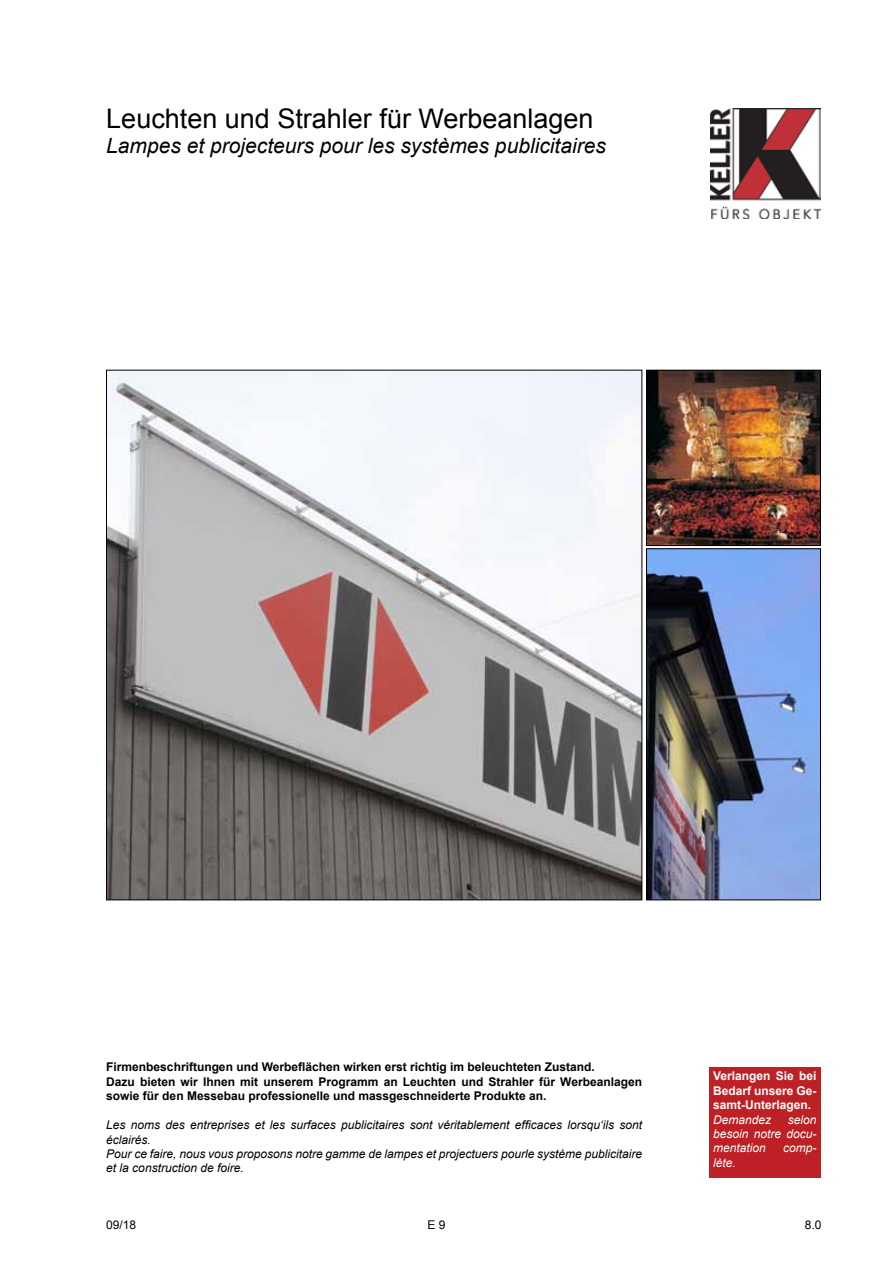
<style>
.page{position:relative;width:893px;height:1263px;background:#fff}
.page>*{position:absolute;margin:0;border:0;box-sizing:border-box;transform-origin:0 0}
.t1{font:27px "Arial";color:#000}
.t2{font:italic 21px "Arial";color:#000}
.t3{font:700 12px/14.4px "Arial";color:#000}
.t4{font:italic 12px/14.4px "Arial";color:#000}
.t5{font:italic 12px/14.4px "Arial";color:#fff;text-align:justify}
.t6{font:700 12px/14.4px "Arial";color:#fff;text-align:justify}
.t7{font:12px "Arial";color:#000}
</style>
<div class="page">
<img style="left:710px;top:108px;width:111px;height:111px">
<img style="left:648px;top:372px;width:171px;height:172px">
<div style="left:646px;top:370px;width:175px;height:176px;border:1px solid #000"></div>
<img style="left:648px;top:551px;width:171px;height:347px">
<div style="left:646px;top:549px;width:175px;height:351px;border:1px solid #000"></div>
<img style="left:108px;top:372px;width:532px;height:526px">
<div style="left:709px;top:1067px;width:112px;height:111px;background:#bd2025"></div>
<h1 class="t1" style="left:106px;top:100px;width:489px">Leuchten und Strahler für Werbeanlagen</h1>
<h2 class="t2" style="left:106px;top:132px;width:501px">Lampes et projecteurs pour les systèmes publicitaires</h2>
<p class="t3" style="left:106px;top:1060px;width:537px">Firmenbeschriftungen und Werbeflächen wirken erst richtig im beleuchteten Zustand.<br>Dazu bieten wir Ihnen mit unserem Programm an Leuchten und Strahler für Werbeanlagen sowie für den Messebau professionelle und massgeschneiderte Produkte an.</p>
<p class="t4" style="left:106px;top:1118px;width:537px">Les noms des entreprises et les surfaces publicitaires sont véritablement efficaces lorsqu‘ils sont éclairés.<br>Pour ce faire, nous vous proposons notre gamme de lampes et projectuers pourle système publicitaire et la construction de foire.</p>
<p class="t6" style="left:713px;top:1069px;width:105px">Verlangen Sie bei Bedarf unsere Ge&shy;samt-Unterlagen.</p>
<p class="t5" style="left:713px;top:1112px;width:60px">Demandez</p>
<p class="t5" style="left:713px;top:1112px;width:105px;text-indent:75px">selon besoin notre docu&shy;mentation</p>
<p class="t5" style="left:783px;top:1141px;width:35px">comp-</p>
<p class="t5" style="left:713px;top:1155px;width:24px">lète.</p>
<p class="t7" style="left:106px;top:1217px;width:32px">09/18</p>
<p class="t7" style="left:427px;top:1217px;width:20px">E 9</p>
<p class="t7" style="left:805px;top:1217px;width:18px">8.0</p>
</div>
